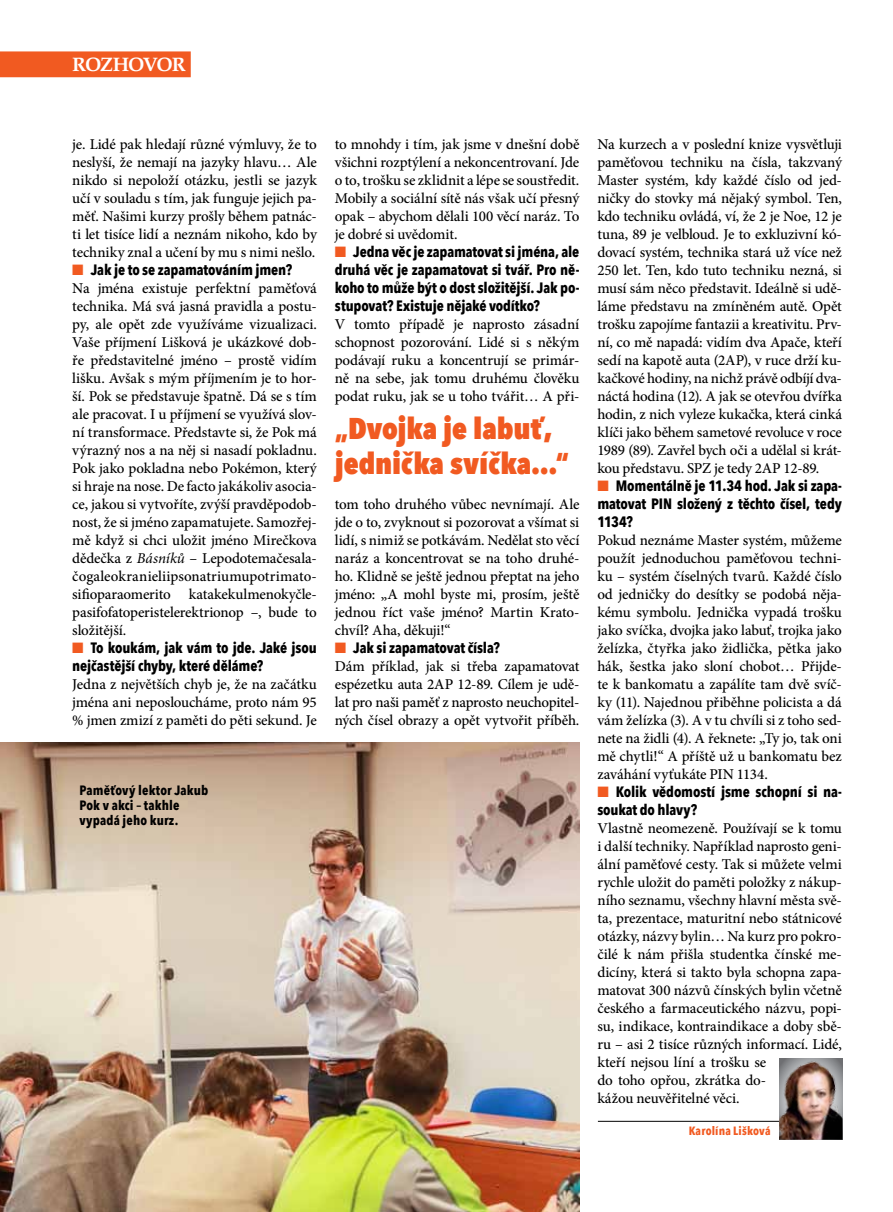
<style>
.page{position:relative;width:893px;height:1212px;background:#fff}
.page>*{position:absolute;margin:0;border:0;box-sizing:border-box;transform-origin:0 0}
.t1{font:800 condensed 30px/34.5px "Avenir Next LT Pro";letter-spacing:-.005em;color:#f15a21}
.t2{font:700 19.5px "Palatino CE";letter-spacing:-.055em;color:#fff}
.t3{font:500 15px/18px "Minion Pro";letter-spacing:-.01em;color:#000;text-align:justify}
.t4{font:700 condensed 15px/18px "Avenir Next LT Pro";letter-spacing:-.01em;color:#000}
.t5{font:700 condensed 13.5px/15px "Avenir Next LT Pro";letter-spacing:.01em;color:#000}
.t6{font:700 condensed 12px "Avenir Next LT Pro";letter-spacing:.015em;color:#f15a21}
.s1{color:#f15a21}
.s2{font-weight:400;font-style:italic}
</style>
<div class="page">
<div style="left:0;top:51px;width:191px;height:26px;background:#f15a21"></div>
<img style="left:0;top:742px;width:579px;height:470px">
<hr style="left:598px;top:1121px;width:244px;height:1px;background:#000">
<img style="left:779px;top:1058px;width:63px;height:82px">
<h2 class="t2" style="left:72px;top:53px;width:115px">ROZHOVOR</h2>
<p class="t3" style="left:72px;top:135px;width:246px">je. Lidé pak hledají různé výmluvy, že to neslyší, že nemají na jazyky hlavu… Ale nikdo si nepoloží otázku, jestli se jazyk učí v souladu s tím, jak funguje jejich pa&shy;měť. Našimi kurzy prošly během patnác&shy;ti let tisíce lidí a neznám nikoho, kdo by techniky znal a učení by mu s nimi nešlo.</p>
<p class="t4" style="left:72px;top:260px;width:221px"><span class="s1">■</span> Jak je to se zapamatováním jmen?</p>
<p class="t3" style="left:72px;top:279px;width:246px">Na jména existuje perfektní paměťová technika. Má svá jasná pravidla a postu&shy;py, ale opět zde využíváme vizualizaci.<br>Vaše příjmení Lišková je ukázkové dob&shy;ře představitelné jméno – prostě vidím lišku. Avšak s mým příjmením je to hor&shy;ší. Pok se představuje špatně. Dá se s tím ale pracovat. I u příjmení se využívá slov&shy;ní transformace. Představte si, že Pok má výrazný nos a na něj si nasadí pokladnu.<br>Pok jako pokladna nebo Pokémon, který si hraje na nose. De facto jakákoliv asocia&shy;ce, jakou si vytvoříte, zvýší pravděpodob&shy;nost, že si jméno zapamatujete. Samozřej&shy;mě když si chci uložit jméno Mirečkova dědečka z <span class="s2">Básníků</span> – Lepodotemačesala&shy;čogaleokranieliipsonatriumupotrimato&shy;sifioparaomerito katakekulmenokyčle&shy;pasifofatoperistelerektrionop –, bude to složitější.</p>
<p class="t4" style="left:72px;top:638px;width:246px"><span class="s1">■</span> To koukám, jak vám to jde. Jaké jsou nejčastější chyby, které děláme?</p>
<p class="t3" style="left:72px;top:675px;width:246px">Jedna z největších chyb je, že na začátku jména ani neposloucháme, proto nám 95 % jmen zmizí z paměti do pěti sekund. Je</p>
<p class="t3" style="left:335px;top:135px;width:246px">to mnohdy i tím, jak jsme v dnešní době všichni rozptýlení a nekoncentrovaní. Jde o to, trošku se zklidnit a lépe se soustředit.<br>Mobily a sociální sítě nás však učí přesný opak – abychom dělali 100 věcí naráz. To je dobré si uvědomit.</p>
<p class="t4" style="left:335px;top:242px;width:246px;text-align:justify"><span class="s1">■</span> Jedna věc je zapamatovat si jména, ale druhá věc je zapamatovat si tvář. Pro ně&shy;koho to může být o dost složitější. Jak po&shy;stupovat? Existuje nějaké vodítko?</p>
<p class="t3" style="left:335px;top:315px;width:246px">V tomto případě je naprosto zásadní schopnost pozorování. Lidé si s někým podávají ruku a koncentrují se primár&shy;ně na sebe, jak tomu druhému člověku podat ruku, jak se u toho tvářit… A při-</p>
<h1 class="t1" style="left:335px;top:411px;width:236px">„Dvojka je labuť, jednička svíčka...“</h1>
<p class="t3" style="left:335px;top:495px;width:246px">tom toho druhého vůbec nevnímají. Ale jde o to, zvyknout si pozorovat a všímat si lidí, s nimiž se potkávám. Nedělat sto věcí naráz a koncentrovat se na toho druhé&shy;ho. Klidně se ještě jednou přeptat na jeho jméno: „A mohl byste mi, prosím, ještě jednou říct vaše jméno? Martin Krato&shy;chvíl? Aha, děkuji!“</p>
<p class="t4" style="left:335px;top:638px;width:166px"><span class="s1">■</span> Jak si zapamatovat čísla?</p>
<p class="t3" style="left:335px;top:657px;width:246px">Dám příklad, jak si třeba zapamatovat espézetku auta 2AP 12-89. Cílem je udě&shy;lat pro naši paměť z naprosto neuchopitel&shy;ných čísel obrazy a opět vytvořit příběh.</p>
<p class="t5" style="left:79px;top:782px;width:130px">Paměťový lektor Jakub<br>Pok v akci – takhle vypadá jeho kurz.</p>
<p class="t3" style="left:597px;top:135px;width:246px">Na kurzech a v poslední knize vysvětluji paměťovou techniku na čísla, takzvaný Master systém, kdy každé číslo od jed&shy;ničky do stovky má nějaký symbol. Ten, kdo techniku ovládá, ví, že 2 je Noe, 12 je tuna, 89 je velbloud. Je to exkluzivní kó&shy;dovací systém, technika stará už více než 250 let. Ten, kdo tuto techniku nezná, si musí sám něco představit. Ideálně si udě&shy;láme představu na zmíněném autě. Opět trošku zapojíme fantazii a kreativitu. Prv&shy;ní, co mě napadá: vidím dva Apače, kteří sedí na kapotě auta (2AP), v ruce drží ku&shy;kačkové hodiny, na nichž právě odbíjí dva&shy;náctá hodina (12). A jak se otevřou dvířka hodin, z nich vyleze kukačka, která cinká klíči jako během sametové revoluce v roce 1989 (89). Zavřel bych oči a udělal si krát&shy;kou představu. SPZ je tedy 2AP 12-89.</p>
<p class="t4" style="left:597px;top:476px;width:246px;text-align:justify"><span class="s1">■</span> Momentálně je 11.34 hod. Jak si zapa&shy;matovat PIN složený z těchto čísel, tedy 1134?</p>
<p class="t3" style="left:597px;top:531px;width:246px">Pokud neznáme Master systém, můžeme použít jednoduchou paměťovou techni&shy;ku – systém číselných tvarů. Každé číslo od jedničky do desítky se podobá něja&shy;kému symbolu. Jednička vypadá trošku jako svíčka, dvojka jako labuť, trojka jako želízka, čtyřka jako židlička, pětka jako hák, šestka jako sloní chobot… Přijde&shy;te k bankomatu a zapálíte tam dvě svíč&shy;ky (11). Najednou přiběhne policista a dá vám želízka (3). A v tu chvíli si z toho sed&shy;nete na židli (4). A řeknete: „Ty jo, tak oni mě chytli!“ A příště už u bankomatu bez zaváhání vyťukáte PIN 1134.</p>
<p class="t4" style="left:597px;top:782px;width:246px"><span class="s1">■</span> Kolik vědomostí jsme schopní si na&shy;soukat do hlavy?</p>
<p class="t3" style="left:597px;top:819px;width:246px;text-align:left">Vlastně neomezeně. Používají se k tomu i další techniky. Například naprosto geni&shy;ální paměťové cesty. Tak si můžete velmi rychle uložit do paměti položky z nákup&shy;ního seznamu, všechny hlavní města svě&shy;ta, prezentace, maturitní nebo státnicové otázky, názvy bylin… Na kurz pro pokro&shy;čilé k nám přišla studentka čínské me&shy;dicíny, která si takto byla schopna zapa&shy;matovat 300 názvů čínských bylin včetně českého a farmaceutického názvu, popi&shy;su, indikace, kontraindikace a doby sbě&shy;ru – asi 2 tisíce různých informací. Lidé, kteří nejsou líní a trošku se<br>do toho opřou, zkrátka do-<br>kážou neuvěřitelné věci.</p>
<p class="t6" style="left:689px;top:1124px;width:83px">Karolína Lišková</p>
</div>
